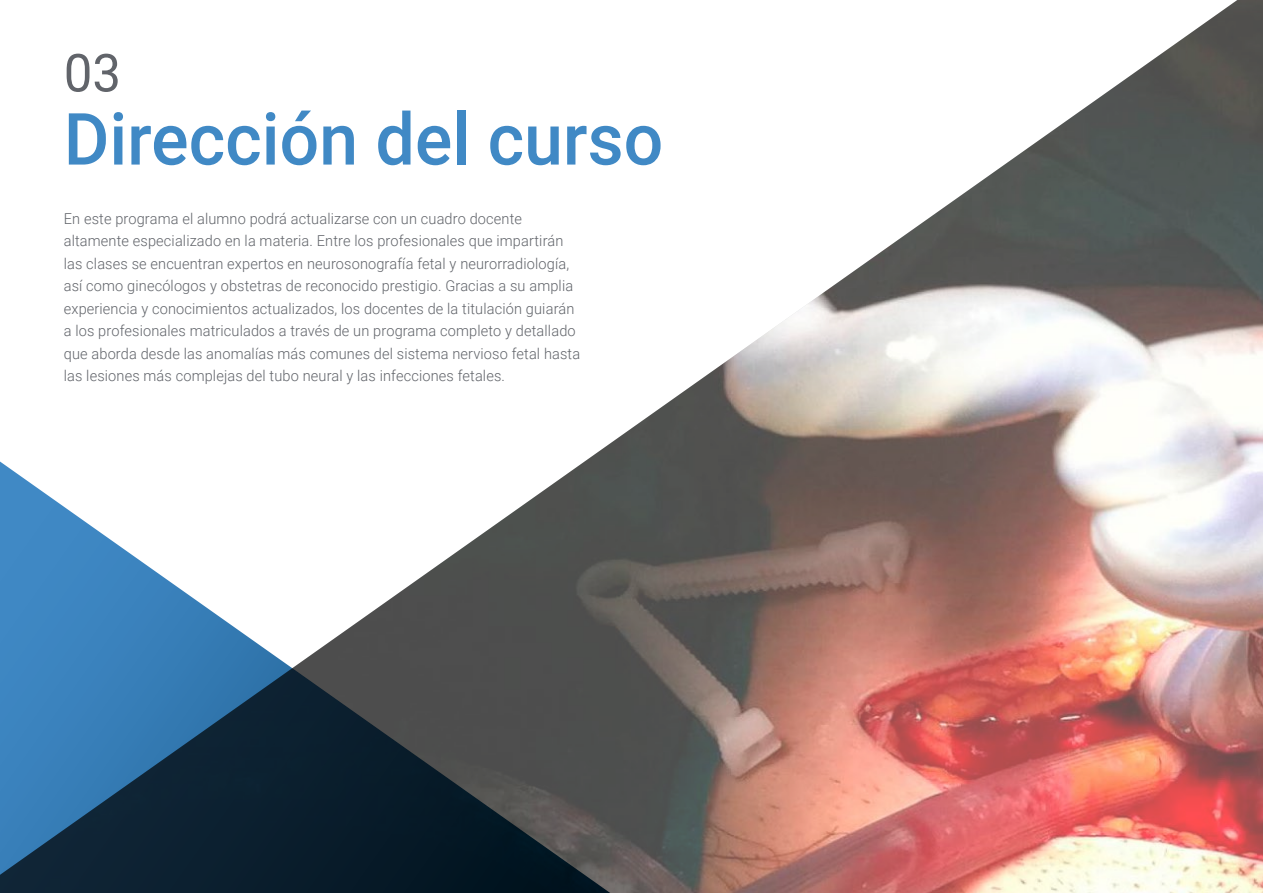
<style>
.page{position:relative;width:1263px;height:893px;background:#fff}
.page>*{position:absolute;margin:0;border:0;box-sizing:border-box;transform-origin:0 0}
.t1{font:500 72px "Roboto";color:#4089c5}
.t2{font:52.5px "Roboto";color:#61646a}
.t3{font:300 15px/22.5px "Roboto";letter-spacing:.01em;color:#61646a}
</style>
<div class="page">
<img style="left:606px;top:0;width:657px;height:893px">
<svg style="left:0;top:446px;width:640px;height:447px"></svg>
<h2 class="t2" style="left:64px;top:36px;width:59px">03</h2>
<h1 class="t1" style="left:64px;top:89px;width:601px">Dirección del curso</h1>
<p class="t3" style="left:64px;top:207px;width:518px">En este programa el alumno podrá actualizarse con un cuadro docente altamente especializado en la materia. Entre los profesionales que impartirán las clases se encuentran expertos en neurosonografía fetal y neurorradiología, así como ginecólogos y obstetras de reconocido prestigio. Gracias a su amplia experiencia y conocimientos actualizados, los docentes de la titulación guiarán a los profesionales matriculados a través de un programa completo y detallado que aborda desde las anomalías más comunes del sistema nervioso fetal hasta las lesiones más complejas del tubo neural y las infecciones fetales.</p>
</div>
